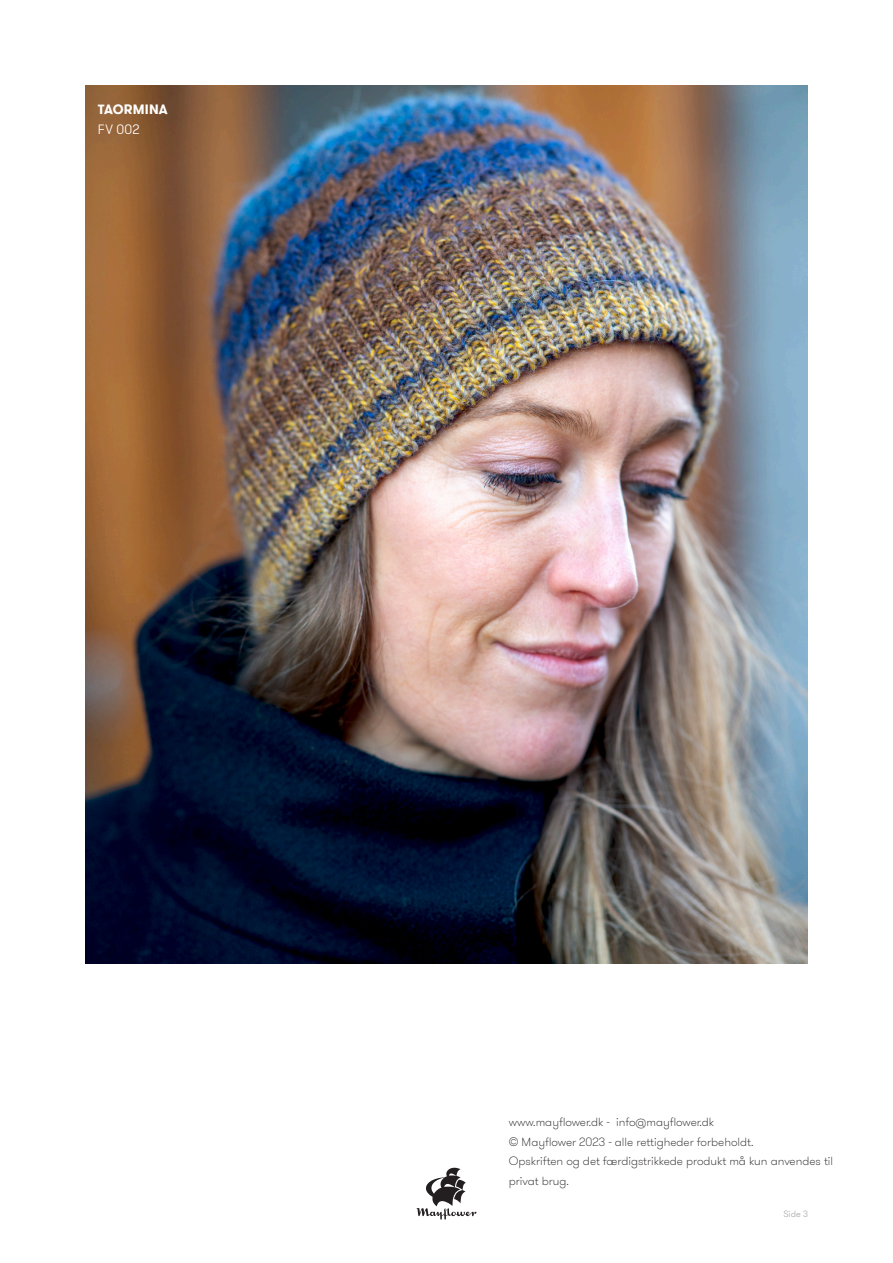
<style>
.page{position:relative;width:893px;height:1263px;background:#fff}
.page>*{position:absolute;margin:0;border:0;box-sizing:border-box;transform-origin:0 0}
.t1{font:700 13.5px "GT Walsheim Pro";letter-spacing:.015em;color:#fff}
.t2{font:300 13.5px "GT Walsheim Pro";color:#fff}
.t3{font:100 12px/19.5px "GT Walsheim Pro";color:#231f20}
.t4{font:300 9px "GT Walsheim Pro";color:#a8a9ad}
</style>
<div class="page">
<svg style="left:417px;top:1168px;width:59px;height:51px"></svg>
<img style="left:85px;top:85px;width:723px;height:878px">
<p class="t1" style="left:98px;top:101px;width:71px">TAORMINA</p>
<p class="t2" style="left:98px;top:121px;width:43px">FV 002</p>
<p class="t3" style="left:509px;top:1113px;width:207px">www.mayflower.dk - info@mayflower.dk</p>
<p class="t3" style="left:509px;top:1132px;width:246px">© Mayflower 2023 - alle rettigheder forbeholdt.</p>
<p class="t3" style="left:509px;top:1152px;width:326px">Opskriften og det færdigstrikkede produkt må kun anvendes til privat brug.</p>
<p class="t4" style="left:783px;top:1208px;width:26px">Side 3</p>
</div>
